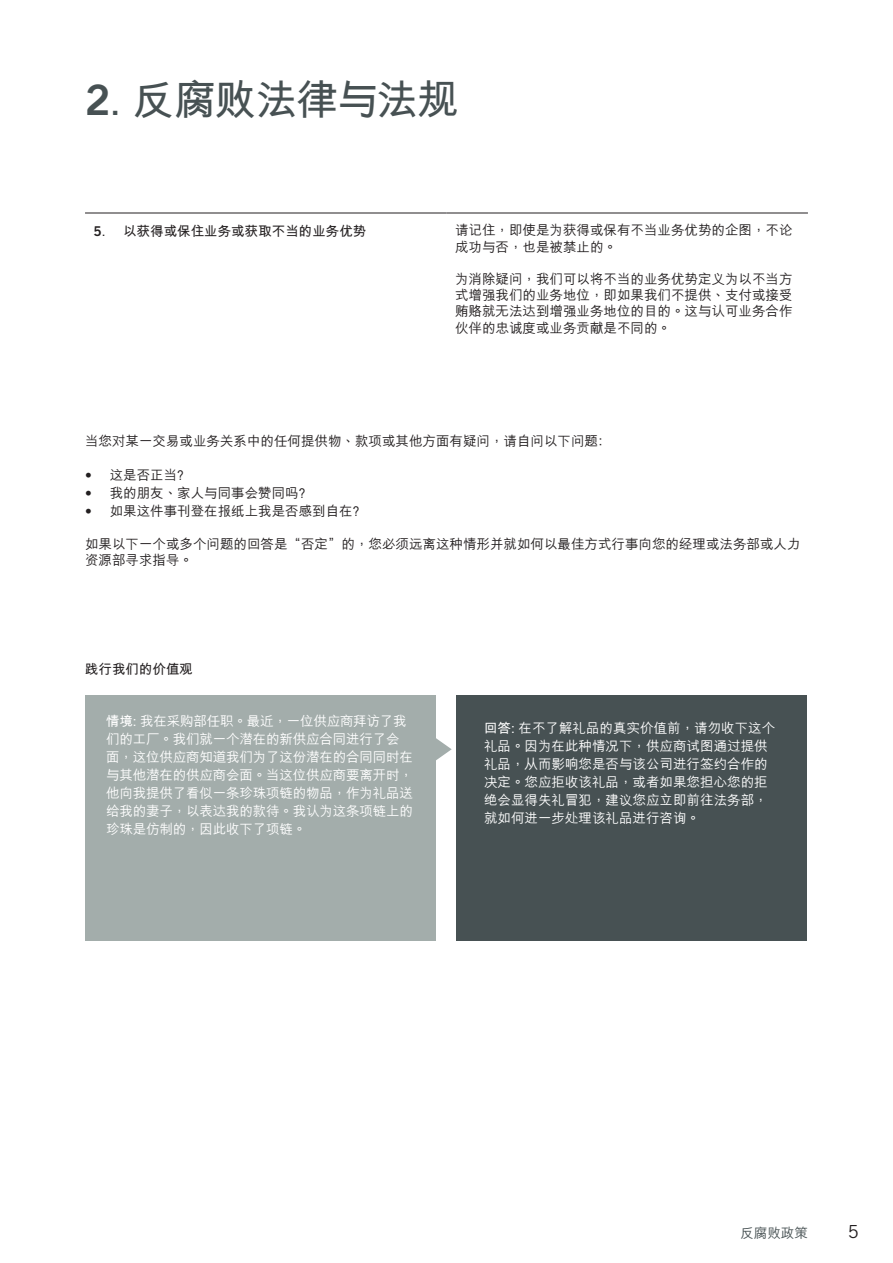
<style>
.page{position:relative;width:893px;height:1263px;background:#fff}
.page>*{position:absolute;margin:0;border:0;box-sizing:border-box;transform-origin:0 0}
._28pt_Bold{font:700 42px "M Hei PRC";letter-spacing:-.03em;color:#475153}
.t1{font:18px "Trade Gothic LT Std";color:#231f20}
.t2{font:500 13.5px/18px "M Hei PRC";letter-spacing:-.015em;color:#fff}
._9pt{font:500 13.5px/16.2px "M Hei PRC";color:#231f20}
._9pt-2{font:700 13.5px "M Hei PRC";color:#231f20}
.t3{font:500 13.5px "M Hei PRC";color:#475153}
.s1{font-family:"Trade Gothic LT Pro Bd 2";font-weight:400}
.s2{font-family:"M Hei HK"}
.s3{font-family:"Trade Gothic LT Std Cn 18";font-weight:400}
.s4{font-weight:700}
</style>
<div class="page">
<hr style="left:85px;top:213px;width:361px;height:1px;background:#231f20">
<hr style="left:446px;top:213px;width:362px;height:1px;background:#231f20">
<svg style="left:436px;top:738px;width:16px;height:22px"></svg>
<div style="left:85px;top:695px;width:351px;height:245px;background:#a3adab"></div>
<div style="left:456px;top:695px;width:351px;height:245px;background:#475153"></div>
<p class="_28pt_Bold" style="left:85px;top:77px;width:376px"><span class="s1">2</span>. 反腐败法律与法规</p>
<p class="_9pt-2" style="left:94px;top:223px;width:274px"><span class="s1">5</span>. 以获得或保住业务或获取不当的业务优势</p>
<p class="_9pt" style="left:455px;top:223px;width:339px">请记住<span class="s2">，</span>即使是为获得或保有不当业务优势的企图<span class="s2">，</span>不论成功与否<span class="s2">，</span>也是被禁止的<span class="s2">。</span></p>
<p class="_9pt" style="left:455px;top:271px;width:339px;text-align:justify">为消除疑问<span class="s2">，</span>我们可以将不当的业务优势定义为以不当方式增强我们的业务地位<span class="s2">，</span>即如果我们不提供<span class="s2">、</span>支付或接受贿赂就无法达到增强业务地位的目的<span class="s2">。</span>这与认可业务合作伙伴的忠诚度或业务贡献是不同的<span class="s2">。</span></p>
<p class="_9pt" style="left:85px;top:433px;width:528px">当您对某一交易或业务关系中的任何提供物<span class="s2">、</span>款项或其他方面有疑问<span class="s2">，</span>请自问以下问题：</p>
<p class="_9pt" style="left:85px;top:468px;width:107px"><span class="s3">•</span> 这是否正当？</p>
<p class="_9pt" style="left:85px;top:486px;width:229px"><span class="s3">•</span> 我的朋友<span class="s2">、</span>家人与同事会赞同吗？</p>
<p class="_9pt" style="left:85px;top:504px;width:283px"><span class="s3">•</span> 如果这件事刊登在报纸上我是否感到自在？</p>
<p class="_9pt" style="left:85px;top:536px;width:717px">如果以下一个或多个问题的回答是“否定”的<span class="s2">，</span>您必须远离这种情形并就如何以最佳方式行事向您的经理或法务部或人力资源部寻求指导<span class="s2">。</span></p>
<p class="_9pt-2" style="left:85px;top:662px;width:109px">践行我们的价值观</p>
<p class="t2" style="left:106px;top:713px;width:308px"><span class="s4">情境:</span> 我在采购部任职<span class="s2">。</span>最近<span class="s2">，</span>一位供应商拜访了我们的工厂<span class="s2">。</span>我们就一个潜在的新供应合同进行了会面<span class="s2">，</span>这位供应商知道我们为了这份潜在的合同同时在与其他潜在的供应商会面<span class="s2">。</span>当这位供应商要离开时<span class="s2">，</span>他向我提供了看似一条珍珠项链的物品<span class="s2">，</span>作为礼品送给我的妻子<span class="s2">，</span>以表达我的款待<span class="s2">。</span>我认为这条项链上的珍珠是仿制的<span class="s2">，</span>因此收下了项链<span class="s2">。</span></p>
<p class="t2" style="left:484px;top:719px;width:293px"><span class="s4">回答:</span> 在不了解礼品的真实价值前<span class="s2">，</span>请勿收下这个礼品<span class="s2">。</span>因为在此种情况下<span class="s2">，</span>供应商试图通过提供礼品<span class="s2">，</span>从而影响您是否与该公司进行签约合作的决定<span class="s2">。</span>您应拒收该礼品<span class="s2">，</span>或者如果您担心您的拒绝会显得失礼冒犯<span class="s2">，</span>建议您应立即前往法务部<span class="s2">，</span>就如何进一步处理该礼品进行咨询<span class="s2">。</span></p>
<p class="t3" style="left:740px;top:1226px;width:69px">反腐败政策</p>
<h2 class="t1" style="left:848px;top:1221px;width:12px">5</h2>
</div>
